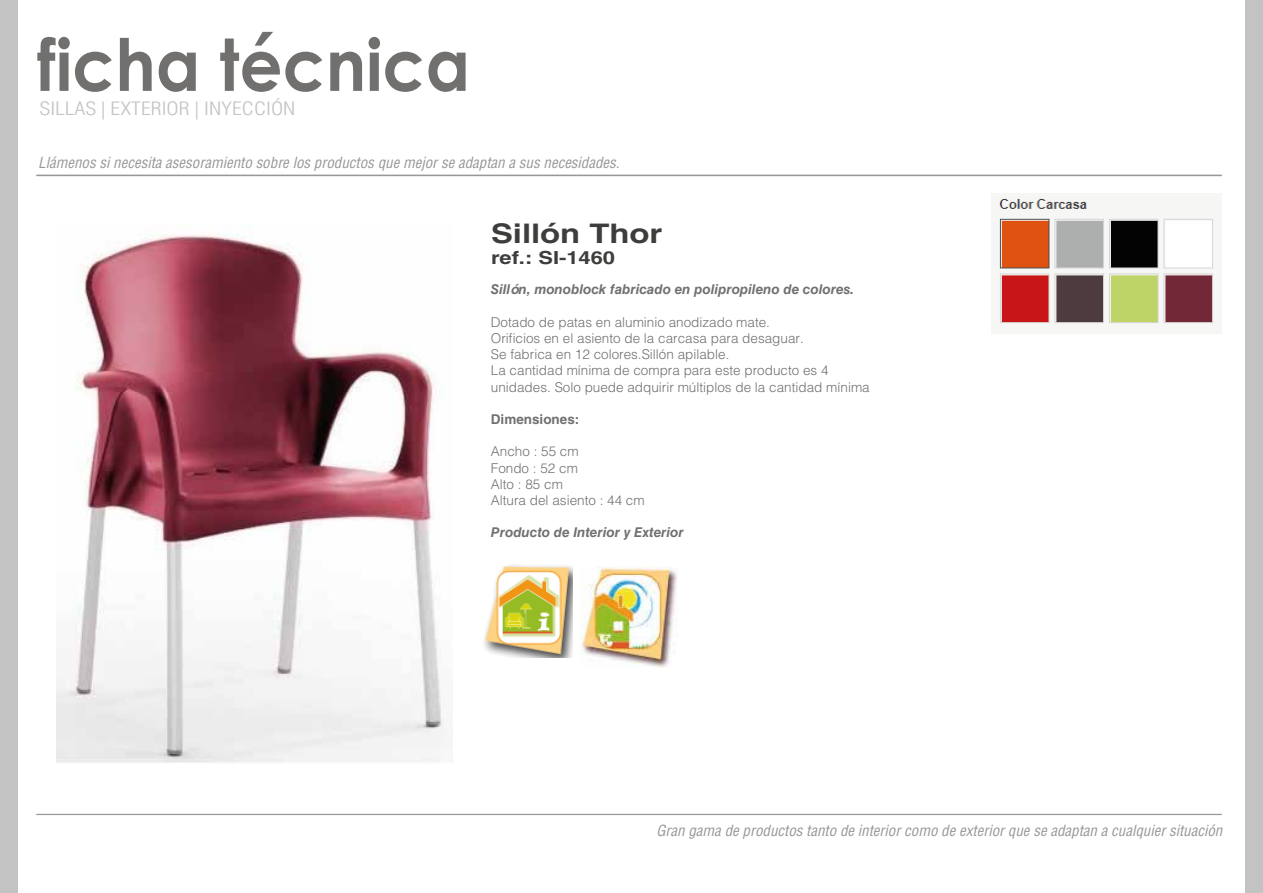
<style>
.page{position:relative;width:1263px;height:893px;background:#fff}
.page>*{position:absolute;margin:0;border:0;box-sizing:border-box;transform-origin:0 0}
.t1{font:700 72px "Century Gothic";color:#71706f;scale:.94 1}
.t2{font:700 27px "Helvetica LT Std";color:#3d3d3b;scale:1.22 1}
.t3{font:300 condensed 18px "Helvetica LT Std";color:#c4c3c3;scale:1.22 1}
.t4{font:700 18px "Helvetica LT Std";color:#3d3d3b;scale:1.22 1}
.t5{font:italic condensed 15px "Helvetica LT Std";color:#989898}
.t6{font:italic condensed 15px "Helvetica LT Std";color:#999898}
.t7{font:300 13.5px/16.2px "Helvetica LT Std";color:#71706f}
.t8{font:italic 700 13.5px "Helvetica LT Std";color:#71706f}
.t9{font:700 13.5px "Helvetica LT Std";color:#71706f}
</style>
<div class="page">
<img style="left:483px;top:564px;width:89px;height:93px">
<div style="left:1245px;top:0;width:18px;height:893px;background:#c4c3c3"></div>
<hr style="left:36px;top:175px;width:1186px;height:1px;background:#989898">
<hr style="left:36px;top:814px;width:1186px;height:1px;background:#989898">
<div style="left:0;top:0;width:18px;height:893px;background:#c4c3c3"></div>
<img style="left:581px;top:567px;width:96px;height:101px">
<img style="left:56px;top:234px;width:397px;height:529px">
<img style="left:998px;top:198px;width:216px;height:126px">
<h1 class="t1" style="left:37px;top:10px;width:462px">ficha técnica</h1>
<h3 class="t3" style="left:39px;top:97px;width:211px">SILLAS | EXTERIOR | INYECCIÓN</h3>
<p class="t5" style="left:38px;top:153px;width:583px">Llámenos si necesita asesoramiento sobre los productos que mejor se adaptan a sus necesidades.</p>
<h2 class="t2" style="left:491px;top:217px;width:142px">Sillón Thor</h2>
<h3 class="t4" style="left:491px;top:247px;width:103px">ref.: SI-1460</h3>
<p class="t8" style="left:491px;top:281px;width:365px">Sillón, monoblock fabricado en polipropileno de colores.</p>
<p class="t7" style="left:491px;top:314px;width:380px">Dotado de patas en aluminio anodizado mate.<br>Orificios en el asiento de la carcasa para desaguar.<br>Se fabrica en 12 colores.Sillón apilable.<br>La cantidad mínima de compra para este producto es 4 unidades. Solo puede adquirir múltiplos de la cantidad mínima</p>
<p class="t9" style="left:491px;top:411px;width:90px">Dimensiones:</p>
<p class="t7" style="left:491px;top:443px;width:155px">Ancho : 55 cm<br>Fondo : 52 cm<br>Alto : 85 cm<br>Altura del asiento : 44 cm</p>
<p class="t8" style="left:491px;top:524px;width:194px">Producto de Interior y Exterior</p>
<p class="t6" style="left:656px;top:821px;width:568px">Gran gama de productos tanto de interior como de exterior que se adaptan a cualquier situación</p>
</div>
